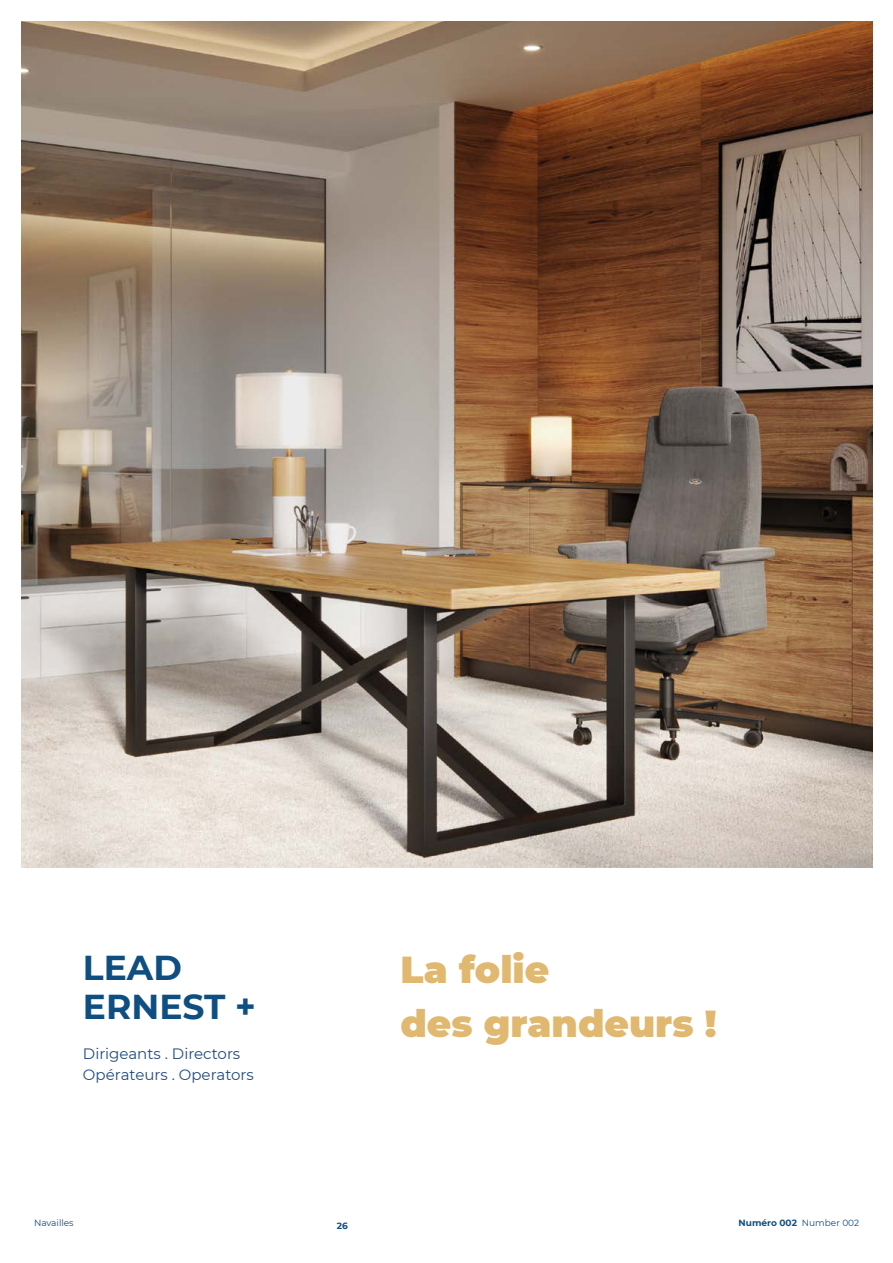
<style>
.page{position:relative;width:893px;height:1263px;background:#fff}
.page>*{position:absolute;margin:0;border:0;box-sizing:border-box;transform-origin:0 0}
.t1{font:900 37.5px/54px "Montserrat";color:#e0b86f}
.t2{font:700 34.5px/39px "Montserrat";color:#0e4e81}
.t3{font:15px/21px "Montserrat";color:#224c7e}
.t4{font:700 9px "Montserrat";color:#0e4e81}
.t5{font:9px "Montserrat";color:#0e4e81}
.s1{font-weight:400}
</style>
<div class="page">
<img style="left:21px;top:21px;width:851px;height:846px">
<h2 class="t2" style="left:83px;top:948px;width:174px">LEAD<br>ERNEST +</h2>
<p class="t3" style="left:83px;top:1043px;width:172px">Dirigeants . Directors<br>Opérateurs . Operators</p>
<h1 class="t1" style="left:400px;top:942px;width:318px">La folie<br>des grandeurs !</h1>
<p class="t5" style="left:34px;top:1218px;width:41px">Navailles</p>
<p class="t4" style="left:337px;top:1220px;width:13px">26</p>
<p class="t4" style="left:738px;top:1218px;width:122px">Numéro 002 <span class="s1">Number 002</span></p>
</div>
